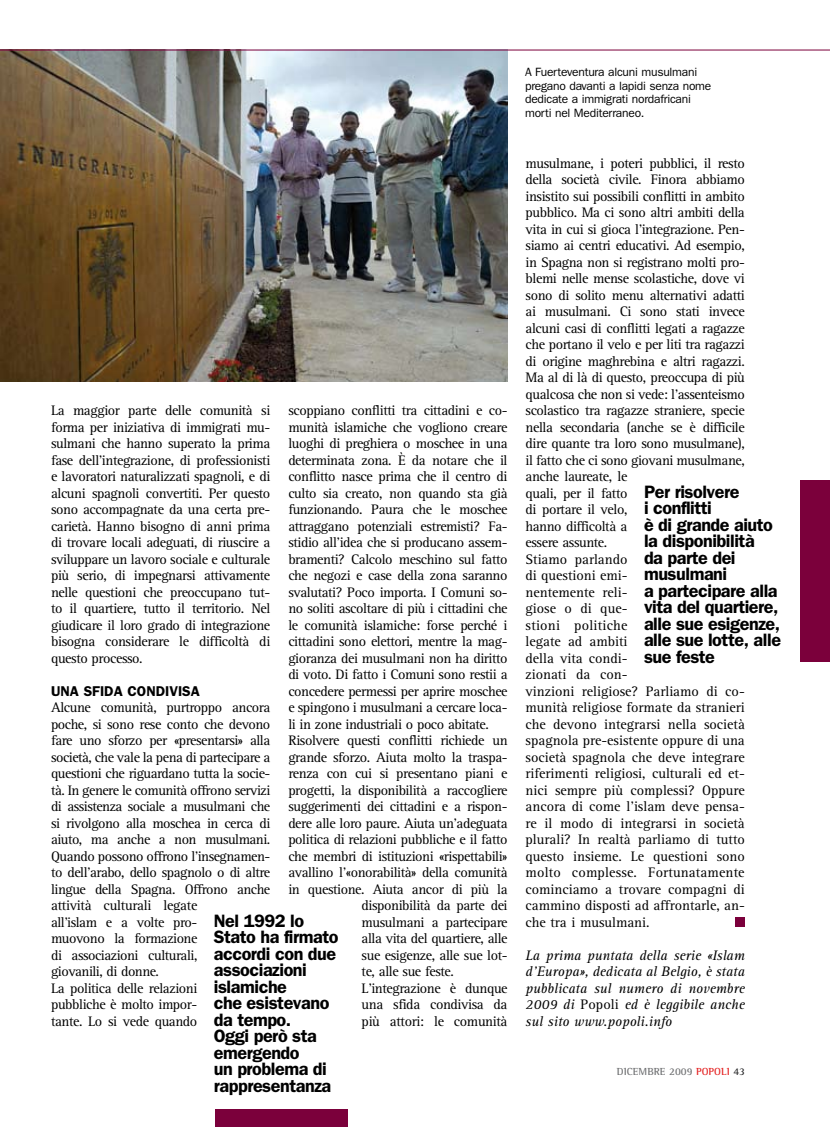
<style>
.page{position:relative;width:830px;height:1127px;background:#fff}
.page>*{position:absolute;margin:0;border:0;box-sizing:border-box;transform-origin:0 0}
.t1{font:600 18px/16.5px "ITC Franklin Gothic Std";letter-spacing:-.025em;color:#000}
.t2{font:14.25px/16.5px "Rotis Serif";letter-spacing:-.03em;color:#000}
.t3{font:italic 14.25px/16.5px "Rotis Serif";color:#000;text-align:justify}
.t4{font:600 14.25px "ITC Franklin Gothic Std";color:#000}
.t5{font:12px/13.5px "ITC Franklin Gothic Std";letter-spacing:-.02em;color:#000}
.t6{font:700 10.5px "Rotis Semi Serif";color:#e42121}
.t7{font:700 10.5px "Rotis Semi Serif";color:#707173}
.s1{font-style:normal}
.s2{color:#707173}
.s3{color:#28282a}
</style>
<div class="page">
<img style="left:0;top:51px;width:507px;height:331px">
<div style="left:800px;top:480px;width:29px;height:182px;background:#7b003b"></div>
<div style="left:215px;top:1109px;width:133px;height:18px;background:#7b003b"></div>
<hr style="left:0;top:50px;width:829px;height:1px;background:#7b003b">
<div style="left:735px;top:918px;width:9px;height:9px;background:#7b003b"></div>
<p class="t2" style="left:51px;top:402px;width:221px;text-align:justify">La maggior parte delle comunità si forma per iniziativa di immigrati mu&shy;sulmani che hanno superato la prima fase dell’integrazione, di professionisti e lavoratori naturalizzati spagnoli, e di alcuni spagnoli convertiti. Per questo sono accompagnate da una certa pre&shy;carietà. Hanno bisogno di anni prima di trovare locali adeguati, di riuscire a sviluppare un lavoro sociale e culturale più serio, di impegnarsi attivamente nelle questioni che preoccupano tut&shy;to il quartiere, tutto il territorio. Nel giudicare il loro grado di integrazione bisogna considerare le difficoltà di questo processo.</p>
<p class="t4" style="left:51px;top:682px;width:150px">UNA SFIDA CONDIVISA</p>
<p class="t2" style="left:51px;top:700px;width:221px">Alcune comunità, purtroppo ancora poche, si sono rese conto che devono fare uno sforzo per «presentarsi» alla società, che vale la pena di partecipare a questioni che riguardano tutta la socie&shy;tà. In genere le comunità offrono servizi di assistenza sociale a musulmani che si rivolgono alla moschea in cerca di aiuto, ma anche a non musulmani.<br>Quando possono offrono l’insegnamen&shy;to dell’arabo, dello spagnolo o di altre lingue della Spagna. Offrono anche attività culturali legate<br>all’islam e a volte pro-<br>muovono la formazione<br>di associazioni culturali,<br>giovanili, di donne.<br>La politica delle relazioni<br>pubbliche è molto impor-<br>tante. Lo si vede quando</p>
<p class="t2" style="left:288px;top:403px;width:221px">scoppiano conflitti tra cittadini e co-</p>
<p class="t2" style="left:288px;top:419px;width:221px">munità islamiche che vogliono creare</p>
<p class="t2" style="left:288px;top:436px;width:220px">luoghi di preghiera o moschee in una</p>
<p class="t2" style="left:288px;top:452px;width:221px">determinata zona. È da notare che il</p>
<p class="t2" style="left:288px;top:469px;width:221px">conflitto nasce prima che il centro di</p>
<p class="t2" style="left:288px;top:485px;width:221px">culto sia creato, non quando sta già</p>
<p class="t2" style="left:288px;top:502px;width:221px">funzionando. Paura che le moschee</p>
<p class="t2" style="left:288px;top:518px;width:221px">attraggano potenziali estremisti? Fa-</p>
<p class="t2" style="left:288px;top:535px;width:221px">stidio all’idea che si producano assem-</p>
<p class="t2" style="left:288px;top:551px;width:221px">bramenti? Calcolo meschino sul fatto</p>
<p class="t2" style="left:288px;top:568px;width:220px">che negozi e case della zona saranno</p>
<p class="t2" style="left:288px;top:584px;width:221px">svalutati? Poco importa. I Comuni so-</p>
<p class="t2" style="left:288px;top:601px;width:221px">no soliti ascoltare di più i cittadini che</p>
<p class="t2" style="left:288px;top:617px;width:221px">le comunità islamiche: forse perché i</p>
<p class="t2" style="left:288px;top:634px;width:220px">cittadini sono elettori, mentre la mag-</p>
<p class="t2" style="left:288px;top:650px;width:221px">gioranza dei musulmani non ha diritto</p>
<p class="t2" style="left:288px;top:667px;width:220px">di voto. Di fatto i Comuni sono restii a</p>
<p class="t2" style="left:288px;top:683px;width:221px">concedere permessi per aprire moschee</p>
<p class="t2" style="left:288px;top:700px;width:221px">e spingono i musulmani a cercare loca-</p>
<p class="t2" style="left:288px;top:716px;width:202px">li in zone industriali o poco abitate.</p>
<p class="t2" style="left:288px;top:733px;width:221px">Risolvere questi conflitti richiede un</p>
<p class="t2" style="left:288px;top:749px;width:221px">grande sforzo. Aiuta molto la traspa-</p>
<p class="t2" style="left:288px;top:766px;width:221px">renza con cui si presentano piani e</p>
<p class="t2" style="left:288px;top:782px;width:221px">progetti, la disponibilità a raccogliere</p>
<p class="t2" style="left:288px;top:799px;width:221px">suggerimenti dei cittadini e a rispon-</p>
<p class="t2" style="left:288px;top:815px;width:221px">dere alle loro paure. Aiuta un’adeguata</p>
<p class="t2" style="left:288px;top:832px;width:221px">politica di relazioni pubbliche e il fatto</p>
<p class="t2" style="left:288px;top:848px;width:221px">che membri di istituzioni «rispettabili»</p>
<p class="t2" style="left:288px;top:865px;width:221px">avallino l’«onorabilità» della comunità</p>
<p class="t2" style="left:288px;top:881px;width:221px">in questione. Aiuta ancor di più la</p>
<p class="t2" style="left:361px;top:898px;width:147px">disponibilità da parte dei</p>
<p class="t2" style="left:361px;top:914px;width:147px">musulmani a partecipare</p>
<p class="t2" style="left:361px;top:931px;width:147px">alla vita del quartiere, alle</p>
<p class="t2" style="left:361px;top:947px;width:147px">sue esigenze, alle sue lot-</p>
<p class="t2" style="left:361px;top:964px;width:94px">te, alle sue feste.</p>
<p class="t2" style="left:361px;top:980px;width:147px">L’integrazione è dunque</p>
<p class="t2" style="left:361px;top:997px;width:147px">una sfida condivisa da</p>
<p class="t2" style="left:361px;top:1013px;width:147px">più attori: le comunità</p>
<p class="t1" style="left:214px;top:912px;width:126px">Nel 1992 lo<br>Stato ha firmato accordi con due associazioni islamiche<br>che esistevano da tempo.<br>Oggi però sta emergendo<br>un problema di rappresentanza</p>
<p class="t5" style="left:525px;top:66px;width:188px">A Fuerteventura alcuni musulmani pregano davanti a lapidi senza nome dedicate a immigrati nordafricani morti nel Mediterraneo.</p>
<p class="t2" style="left:525px;top:155px;width:221px">musulmane, i poteri pubblici, il resto della società civile. Finora abbiamo insistito sui possibili conflitti in ambito pubblico. Ma ci sono altri ambiti della vita in cui si gioca l’integrazione. Pen&shy;siamo ai centri educativi. Ad esempio, in Spagna non si registrano molti pro&shy;blemi nelle mense scolastiche, dove vi sono di solito menu alternativi adatti ai musulmani. Ci sono stati invece alcuni casi di conflitti legati a ragazze che portano il velo e per liti tra ragazzi di origine maghrebina e altri ragazzi.<br>Ma al di là di questo, preoccupa di più qualcosa che non si vede: l’assenteismo scolastico tra ragazze straniere, specie nella secondaria (anche se è difficile dire quante tra loro sono musulmane), il fatto che ci sono giovani musulmane, anche laureate, le<br>quali, per il fatto<br>di portare il velo,<br>hanno difficoltà a<br>essere assunte.<br>Stiamo parlando<br>di questioni emi-<br>nentemente reli-<br>giose o di que-<br>stioni politiche<br>legate ad ambiti<br>della vita condi-<br>zionati da con-<br>vinzioni religiose? Parliamo di co&shy;munità religiose formate da stranieri che devono integrarsi nella società spagnola pre-esistente oppure di una società spagnola che deve integrare riferimenti religiosi, culturali ed et&shy;nici sempre più complessi? Oppure ancora di come l’islam deve pensa&shy;re il modo di integrarsi in società plurali? In realtà parliamo di tutto questo insieme. Le questioni sono molto complesse. Fortunatamente cominciamo a trovare compagni di cammino disposti ad affrontarle, an&shy;che tra i musulmani.</p>
<p class="t3" style="left:525px;top:947px;width:221px">La prima puntata della serie «Islam d’Europa», dedicata al Belgio, è stata pubblicata sul numero di novembre 2009 di <span class="s1">Popoli</span> ed è leggibile anche sul sito www.popoli.info</p>
<p class="t1" style="left:643px;top:483px;width:138px">Per risolvere<br>i conflitti<br>è di grande aiuto la disponibilità<br>da parte dei musulmani<br>a partecipare alla vita del quartiere, alle sue esigenze, alle sue lotte, alle sue feste</p>
<p class="t7" style="left:616px;top:1065px;width:38px">DICEMBRE</p>
<p class="t6" style="left:668px;top:1065px;width:77px"><span class="s2">2009</span> POPOLI <span class="s3">43</span></p>
</div>
